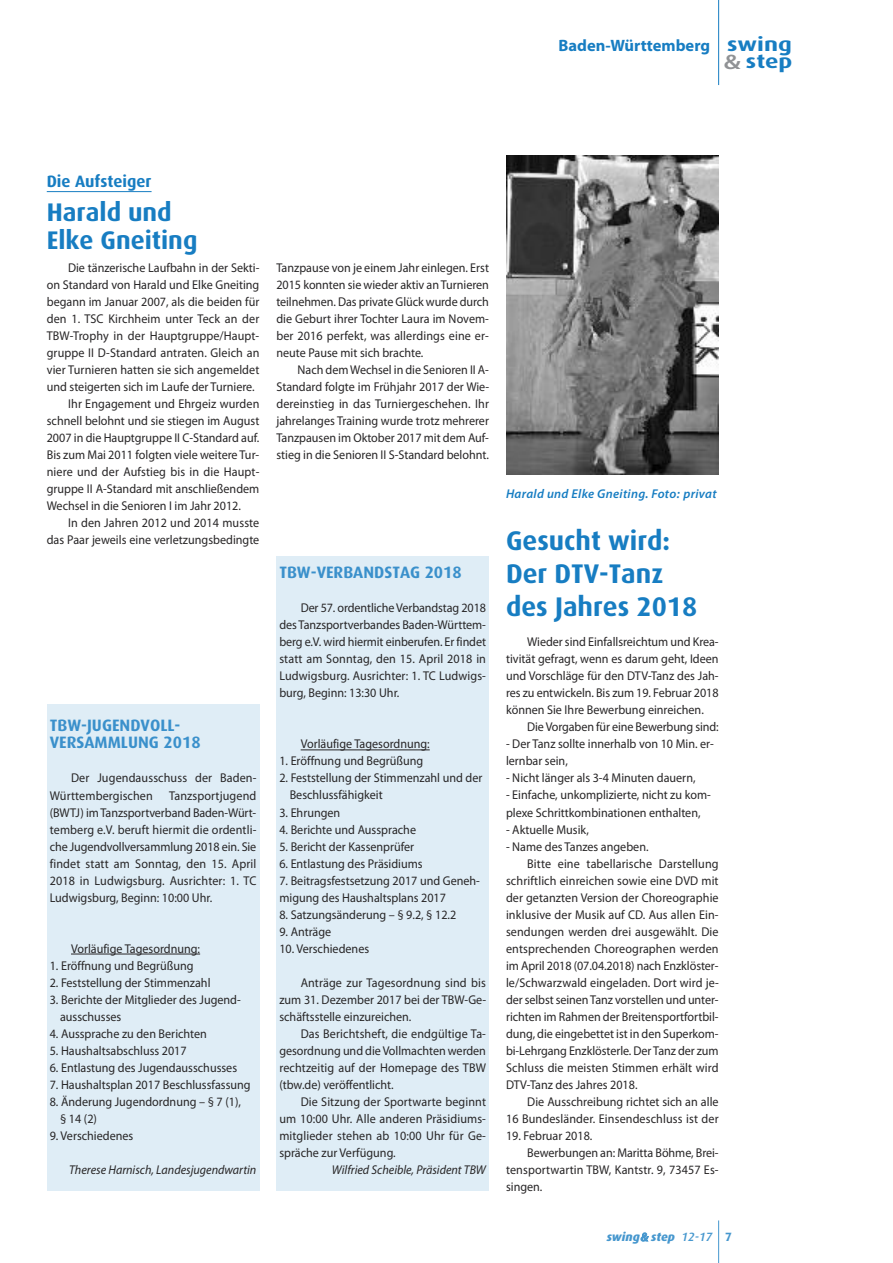
<style>
.page{position:relative;width:893px;height:1263px;background:#fff}
.page>*{position:absolute;margin:0;border:0;box-sizing:border-box;transform-origin:0 0}
.t1{font:700 27px/33px "Dax";color:#177dc2}
.t2{font:700 25.5px/27.6px "Dax";color:#177dc2}
.t3{font:700 19.5px/16.5px "Dax";color:#177dc2;scale:1.25 1}
.t4{font:700 16.5px/17px "Dax";color:#3a90cb}
.t5{font:700 16.5px "Myriad Pro";color:#177dc2}
.t6{font:700 16.5px "Dax";color:#177dc2}
.t7{font:12.75px/17px "Myriad Pro";color:#272526;text-align:justify;scale:.95 1}
.t8{font:italic 12.75px "Myriad Pro";color:#272526;scale:.95 1}
.t9{font:italic 600 12.75px "Myriad Pro";letter-spacing:.025em;color:#177dc2}
.t10{font:italic 800 12px "Dax";color:#4697ce}
.s1{font-family:"Myriad Pro";font-weight:600;font-size:21px;color:#909295}
.s2{font-family:"Myriad Pro";font-weight:600}
.s3{font-weight:500}
.s4{font-weight:700;font-style:normal}
</style>
<div class="page">
<hr style="left:718px;top:1220px;width:1px;height:43px;background:#4697ce">
<hr style="left:718px;top:0;width:1px;height:85px;background:#177dc2">
<div style="left:47px;top:704px;width:212px;height:487px;background:#dfedf6"></div>
<hr style="left:71px;top:954px;width:129px;height:1px;background:#272526">
<div style="left:276px;top:556px;width:213px;height:635px;background:#dfedf6"></div>
<hr style="left:301px;top:749px;width:129px;height:1px;background:#272526">
<hr style="left:47px;top:191px;width:105px;height:1px;background:#177dc2">
<img style="left:506px;top:156px;width:213px;height:319px">
<p class="t5" style="left:558px;top:39px;width:153px">Baden-Württemberg</p>
<h3 class="t3" style="left:724px;top:36px;width:57px">swing <span class="s1">&amp;</span> step</h3>
<p class="t6" style="left:47px;top:172px;width:106px">Die Aufsteiger</p>
<h2 class="t2" style="left:47px;top:199px;width:152px">Harald und<br>Elke Gneiting</h2>
<p class="t7" style="left:68px;top:260px;width:203px">Die tänzerische Laufbahn in der Sekti-</p>
<p class="t7" style="left:47px;top:277px;width:225px">on Standard von Harald und Elke Gneiting</p>
<p class="t7" style="left:47px;top:294px;width:225px">begann im Januar 2007, als die beiden für</p>
<p class="t7" style="left:47px;top:311px;width:225px">den 1. TSC Kirchheim unter Teck an der</p>
<p class="t7" style="left:47px;top:328px;width:225px">TBW-Trophy in der Hauptgruppe/Haupt-</p>
<p class="t7" style="left:47px;top:345px;width:225px">gruppe II D-Standard antraten. Gleich an</p>
<p class="t7" style="left:47px;top:362px;width:225px">vier Turnieren hatten sie sich angemeldet</p>
<p class="t7" style="left:47px;top:379px;width:220px">und steigerten sich im Laufe der Turniere.</p>
<p class="t7" style="left:68px;top:396px;width:203px">Ihr Engagement und Ehrgeiz wurden</p>
<p class="t7" style="left:47px;top:413px;width:225px">schnell belohnt und sie stiegen im August</p>
<p class="t7" style="left:47px;top:430px;width:225px">2007 in die Hauptgruppe II C-Standard auf.</p>
<p class="t7" style="left:47px;top:447px;width:225px">Bis zum Mai 2011 folgten viele weitere Tur-</p>
<p class="t7" style="left:47px;top:464px;width:225px">niere und der Aufstieg bis in die Haupt-</p>
<p class="t7" style="left:47px;top:482px;width:225px">gruppe II A-Standard mit anschließendem</p>
<p class="t7" style="left:47px;top:499px;width:206px">Wechsel in die Senioren I im Jahr 2012.</p>
<p class="t7" style="left:68px;top:516px;width:203px">In den Jahren 2012 und 2014 musste</p>
<p class="t7" style="left:47px;top:533px;width:225px">das Paar jeweils eine verletzungsbedingte</p>
<p class="t4" style="left:50px;top:717px;width:152px">TBW-JUGENDVOLL-<br>VERSAMMLUNG 2018</p>
<p class="t7" style="left:50px;top:771px;width:219px;text-indent:21px">Der Jugendausschuss der Baden-<br>Württembergischen</p>
<p class="t7" style="left:50px;top:788px;width:219px;text-indent:119px">Tanzsportjugend (BWTJ) imTanzsportverband Baden-Würt&shy;temberg e.V. beruft hiermit die ordentli&shy;che Jugendvollversammlung 2018 ein. Sie findet statt am Sonntag, den 15. April 2018 in Ludwigsburg. Ausrichter: 1. TC Ludwigsburg, Beginn: 10:00 Uhr.</p>
<p class="t7" style="left:71px;top:941px;width:137px">Vorläufige Tagesordnung:</p>
<p class="t7" style="left:50px;top:958px;width:153px">1. Eröffnung und Begrüßung</p>
<p class="t7" style="left:50px;top:975px;width:171px">2. Feststellung der Stimmenzahl</p>
<p class="t7" style="left:60px;top:992px;width:192px;text-indent:-10px">3. Berichte der Mitglieder des Jugend&shy;ausschusses</p>
<p class="t7" style="left:50px;top:1026px;width:167px">4. Aussprache zu den Berichten</p>
<p class="t7" style="left:50px;top:1043px;width:146px">5. Haushaltsabschluss 2017</p>
<p class="t7" style="left:50px;top:1060px;width:199px">6. Entlastung des Jugendausschusses</p>
<p class="t7" style="left:50px;top:1077px;width:213px">7. Haushaltsplan 2017 Beschlussfassung</p>
<p class="t7" style="left:60px;top:1094px;width:192px;text-indent:-10px">8. Änderung Jugendordnung – § 7 (1), § 14 (2)</p>
<p class="t7" style="left:50px;top:1128px;width:89px">9. Verschiedenes</p>
<p class="t8" style="left:69px;top:1165px;width:198px">Therese Harnisch, Landesjugendwartin</p>
<p class="t7" style="left:276px;top:260px;width:225px">Tanzpause von je einem Jahr einlegen. Erst 2015 konnten sie wieder aktiv anTurnieren teilnehmen. Das private Glück wurde durch die Geburt ihrer Tochter Laura im Novem&shy;ber 2016 perfekt, was allerdings eine er&shy;neute Pause mit sich brachte.</p>
<p class="t7" style="left:276px;top:362px;width:226px;text-indent:21px">Nach demWechsel in die Senioren II A-Standard folgte im Frühjahr 2017 der Wie&shy;dereinstieg in das Turniergeschehen. Ihr jahrelanges Training wurde trotz mehrerer Tanzpausen im Oktober 2017 mit dem Auf&shy;stieg in die Senioren II S-Standard belohnt.</p>
<p class="t4" style="left:279px;top:564px;width:184px">TBW-VERBANDSTAG 2018</p>
<p class="t7" style="left:279px;top:601px;width:219px;text-indent:21px">Der 57. ordentlicheVerbandstag 2018 des Tanzsportverbandes Baden-Württem&shy;berg e.V. wird hiermit einberufen. Er findet statt am Sonntag, den 15. April 2018 in Ludwigsburg. Ausrichter: 1. TC Ludwigs&shy;burg, Beginn: 13:30 Uhr.</p>
<p class="t7" style="left:301px;top:737px;width:137px">Vorläufige Tagesordnung:</p>
<p class="t7" style="left:279px;top:754px;width:153px">1. Eröffnung und Begrüßung</p>
<p class="t7" style="left:290px;top:771px;width:204px;text-indent:-10px">2. Feststellung der Stimmenzahl und der<br>Beschlussfähigkeit</p>
<p class="t7" style="left:279px;top:805px;width:66px">3. Ehrungen</p>
<p class="t7" style="left:279px;top:822px;width:145px">4. Berichte und Aussprache</p>
<p class="t7" style="left:279px;top:839px;width:143px">5. Bericht der Kassenprüfer</p>
<p class="t7" style="left:279px;top:856px;width:152px">6. Entlastung des Präsidiums</p>
<p class="t7" style="left:279px;top:873px;width:213px">7. Beitragsfestsetzung 2017 und Geneh&shy;migung des Haushaltsplans 2017</p>
<p class="t7" style="left:279px;top:907px;width:188px">8. Satzungsänderung – § 9.2, § 12.2</p>
<p class="t7" style="left:279px;top:924px;width:56px">9. Anträge</p>
<p class="t7" style="left:279px;top:941px;width:96px">10. Verschiedenes</p>
<p class="t7" style="left:279px;top:975px;width:219px;text-indent:21px">Anträge zur Tagesordnung sind bis zum 31. Dezember 2017 bei der TBW-Ge&shy;schäftsstelle einzureichen.</p>
<p class="t7" style="left:279px;top:1026px;width:219px;text-indent:21px">Das Berichtsheft, die endgültige Ta&shy;gesordnung und die Vollmachten werden rechtzeitig auf der Homepage des TBW (tbw.de) veröffentlicht.</p>
<p class="t7" style="left:279px;top:1094px;width:219px;text-indent:21px">Die Sitzung der Sportwarte beginnt um 10:00 Uhr. Alle anderen Präsidiums&shy;mitglieder stehen ab 10:00 Uhr für Ge&shy;spräche zur Verfügung.</p>
<p class="t8" style="left:332px;top:1165px;width:164px">Wilfried Scheible, Präsident TBW</p>
<p class="t9" style="left:506px;top:489px;width:212px">Harald und Elke Gneiting. Foto: privat</p>
<h1 class="t1" style="left:506px;top:525px;width:193px">Gesucht wird:<br>Der DTV-Tanz des Jahres 2018</h1>
<p class="t7" style="left:506px;top:635px;width:225px;text-indent:21px">Wieder sind Einfallsreichtum und Krea&shy;tivität gefragt, wenn es darum geht, Ideen und Vorschläge für den DTV-Tanz des Jah&shy;res zu entwickeln. Bis zum 19. Februar 2018 können Sie Ihre Bewerbung einreichen.</p>
<p class="t7" style="left:527px;top:720px;width:203px">DieVorgaben für eine Bewerbung sind:</p>
<p class="t7" style="left:506px;top:737px;width:220px">- Der Tanz sollte innerhalb von 10 Min. er&shy;lernbar sein,</p>
<p class="t7" style="left:506px;top:771px;width:201px">- Nicht länger als 3-4 Minuten dauern,</p>
<p class="t7" style="left:506px;top:788px;width:217px">- Einfache, unkomplizierte, nicht zu kom&shy;plexe Schrittkombinationen enthalten,</p>
<p class="t7" style="left:506px;top:822px;width:89px">- Aktuelle Musik,</p>
<p class="t7" style="left:506px;top:839px;width:152px">- Name des Tanzes angeben.</p>
<p class="t7" style="left:527px;top:856px;width:203px">Bitte eine tabellarische Darstellung</p>
<p class="t7" style="left:506px;top:873px;width:225px">schriftlich einreichen sowie eine DVD mit</p>
<p class="t7" style="left:506px;top:890px;width:225px">der getanzten Version der Choreographie</p>
<p class="t7" style="left:506px;top:907px;width:225px">inklusive der Musik auf CD. Aus allen Ein-</p>
<p class="t7" style="left:506px;top:924px;width:225px">sendungen werden drei ausgewählt. Die</p>
<p class="t7" style="left:506px;top:941px;width:225px">entsprechenden Choreographen werden</p>
<p class="t7" style="left:506px;top:958px;width:225px">im April 2018 (07.04.2018) nach Enzklöster-</p>
<p class="t7" style="left:506px;top:975px;width:226px">le/Schwarzwald eingeladen. Dort wird je-</p>
<p class="t7" style="left:506px;top:992px;width:225px">der selbst seinenTanz vorstellen und unter-</p>
<p class="t7" style="left:506px;top:1009px;width:225px">richten im Rahmen der Breitensportfortbil-</p>
<p class="t7" style="left:506px;top:1026px;width:225px">dung, die eingebettet ist in den Superkom-</p>
<p class="t7" style="left:506px;top:1043px;width:225px">bi-Lehrgang Enzklösterle. Der Tanz der zum</p>
<p class="t7" style="left:506px;top:1060px;width:225px">Schluss die meisten Stimmen erhält wird</p>
<p class="t7" style="left:506px;top:1077px;width:140px">DTV-Tanz des Jahres 2018.</p>
<p class="t7" style="left:527px;top:1094px;width:203px">Die Ausschreibung richtet sich an alle</p>
<p class="t7" style="left:506px;top:1111px;width:225px">16 Bundesländer. Einsendeschluss ist der</p>
<p class="t7" style="left:506px;top:1128px;width:92px">19. Februar 2018.</p>
<p class="t7" style="left:527px;top:1145px;width:203px">Bewerbungen an: Maritta Böhme, Brei-</p>
<p class="t7" style="left:506px;top:1162px;width:225px">tensportwartin TBW, Kantstr. 9, 73457 Es-</p>
<p class="t7" style="left:506px;top:1179px;width:40px">singen.</p>
<p class="t10" style="left:607px;top:1230px;width:127px">swing<span class="s2">&amp;</span> step <span class="s3">12-17</span> <span class="s4">7</span></p>
</div>
